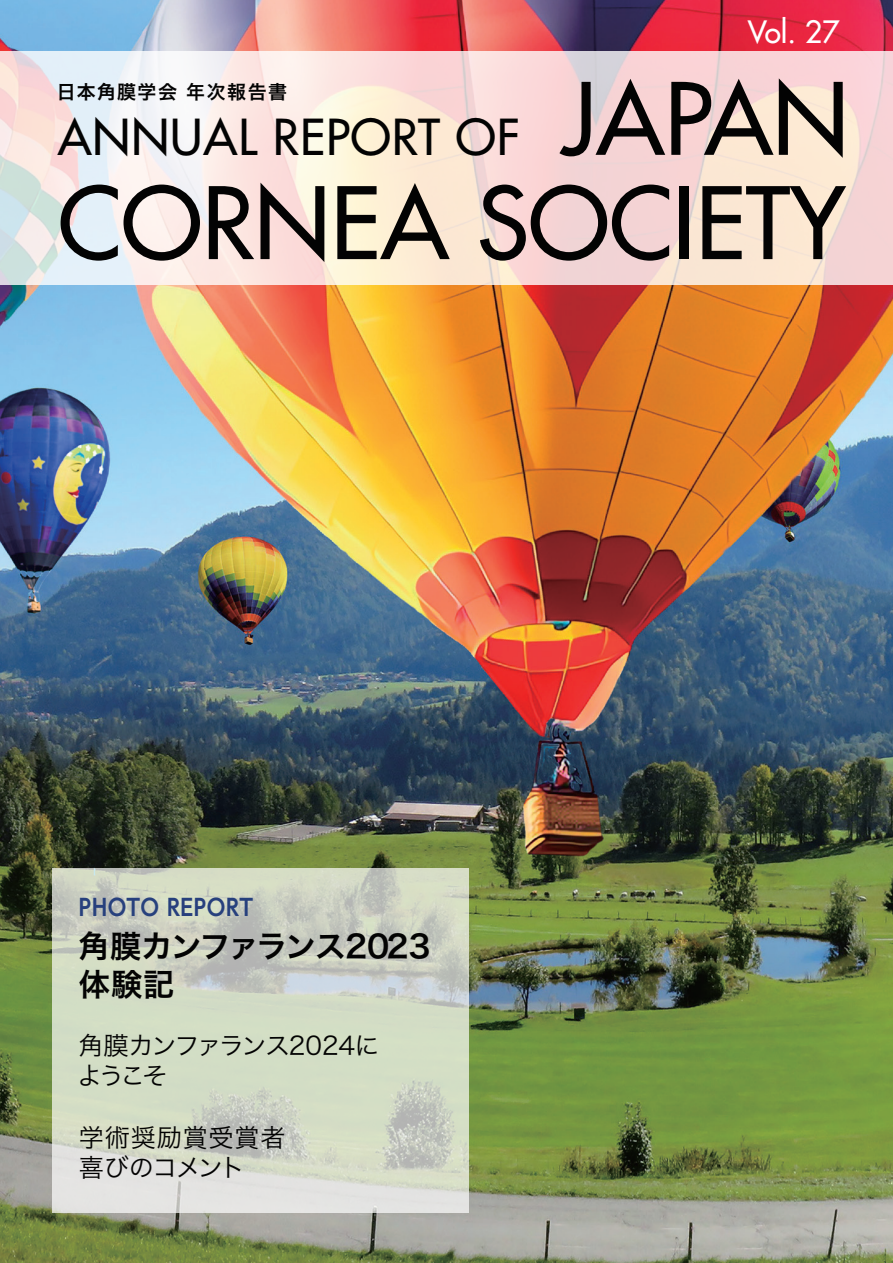
<style>
.page{position:relative;width:893px;height:1263px;background:#fff}
.page>*{position:absolute;margin:0;border:0;box-sizing:border-box;transform-origin:0 0}
.t1{font:96.75px/104.2px "Futura";color:#030303;text-align:right}
.t2{font:48.3px "Futura";letter-spacing:.02em;color:#030303}
.t3{font:31.2px/37.5px "Hira Kaku Pro W6";letter-spacing:-.04em;color:#030303}
.t4{font:30px "Futura";color:#fff}
.t5{font:25.2px/30.3px "Hira Kaku Pro W3";letter-spacing:-.075em;color:#030303}
.t6{font:25.2px/30.3px "Hira Kaku Pro W3";letter-spacing:.03em;color:#030303}
.t7{font:700 22.8px "UD Shin Go Pr 6 N De";letter-spacing:.03em;color:#27407d;scale:.9 1}
.t8{font:18.9px "Hira Kaku Pro W6";letter-spacing:.08em;color:#030303}
</style>
<div class="page">
<img style="left:0;top:0;width:893px;height:1263px">
<svg style="left:0;top:51px;width:893px;height:234px"></svg>
<svg style="left:52px;top:868px;width:417px;height:344px;fill:#d3dcc5"></svg>
<p class="t4" style="left:748px;top:13px;width:93px">Vol. 27</p>
<p class="t1" style="left:58px;top:68px;width:792px">JAPAN<br>CORNEA SOCIETY</p>
<p class="t8" style="left:57px;top:75px;width:232px">日本角膜学会 年次報告書</p>
<p class="t2" style="left:58px;top:107px;width:464px">ANNUAL REPORT OF</p>
<p class="t7" style="left:79px;top:888px;width:195px">PHOTO REPORT</p>
<p class="t3" style="left:79px;top:926px;width:354px">角膜カンファランス2023体験記</p>
<p class="t5" style="left:77px;top:1028px;width:304px">角膜カンファランス2024にようこそ</p>
<p class="t6" style="left:79px;top:1120px;width:208px">学術奨励賞受賞者喜びのコメント</p>
</div>
